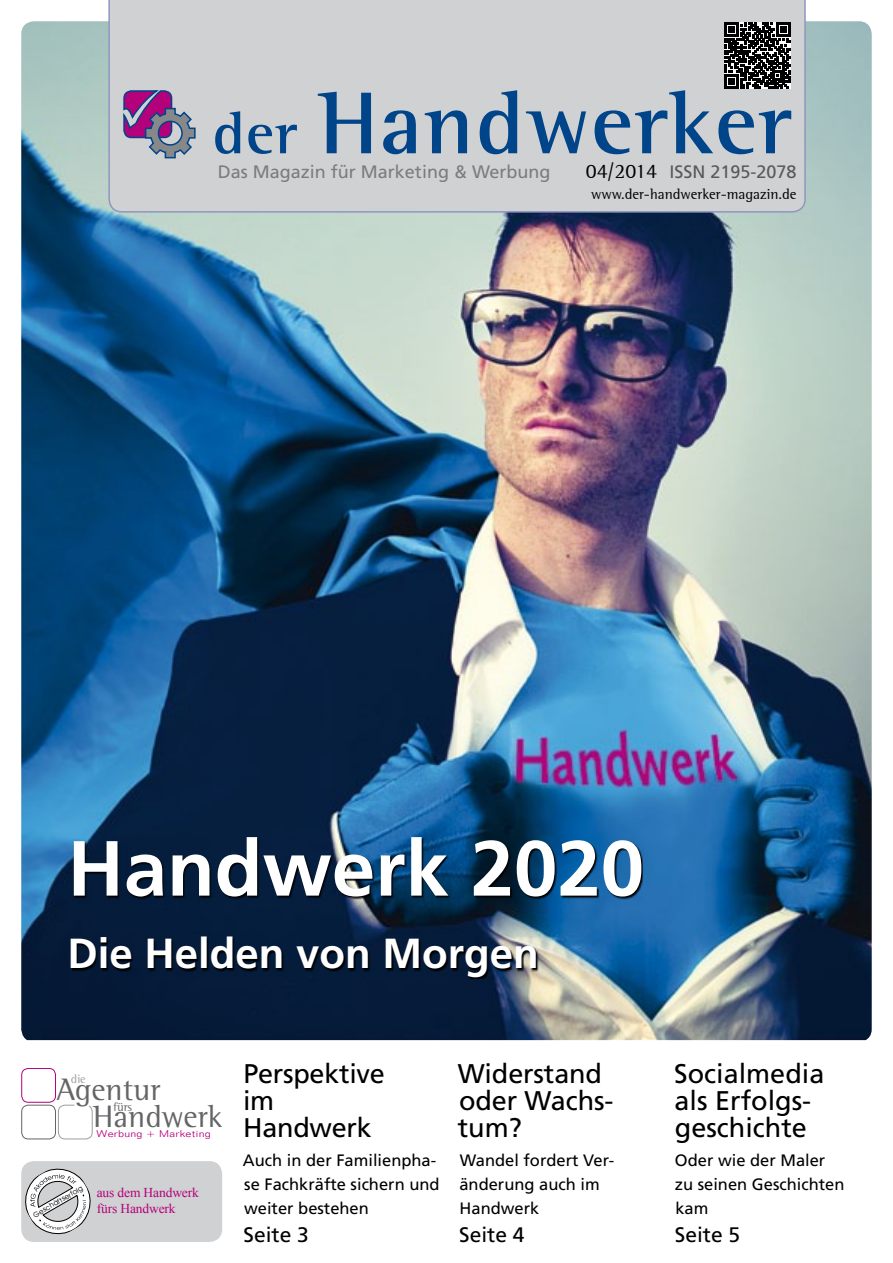
<style>
.page{position:relative;width:893px;height:1263px;background:#fff}
.page>*{position:absolute;margin:0;border:0;box-sizing:border-box;transform-origin:0 0}
.t1{font:700 90px "Rotis Semi Serif";letter-spacing:.02em;color:#00448a}
.t2{font:700 78px "Frutiger LT Com";color:#fff}
.t3{font:700 42px "Frutiger LT Com";color:#fff}
.t4{font:31.8px "Rotis Semi Serif";color:#646567}
.t5{font:27px/27px "Frutiger LT Com";letter-spacing:-.005em;color:#000}
.t6{font:21px "Frutiger LT Com";color:#000}
.t7{font:18px "Frutiger LT Com";color:#7b7c7e}
.t8{font:18px "Frutiger LT Com";color:#595959}
.t9{font:16.5px/24px "Frutiger LT Com";color:#000}
.t10{font:15px "Rotis Semi Serif";color:#000}
.t11{font:13.5px/16.2px "Times New Roman";letter-spacing:-.01em;color:#b5007c}
.t12{font:12.3px "Rotis Semi Serif";color:#646567}
.t13{font:12.3px "Rotis Semi Serif";color:#9c9e9f}
.t14{font:300 9.6px "Folio BT";letter-spacing:.025em;color:#b5007c;scale:1.17 1}
.t15{font:7.35px "Avant Garde IT Cby BT";color:#000}
.s1{font-size:60px}
.s2{font-family:"Rotis Semi Serif";font-size:21px;color:#000}
</style>
<div class="page">
<img style="left:21px;top:21px;width:851px;height:1019px">
<div style="left:21px;top:1161px;width:201px;height:81px;background:#d0d1d2;border-radius:13px"></div>
<div style="left:108px;top:0;width:698px;height:213px;background:#d0d1d2"></div>
<div style="left:21px;top:1068px;width:35px;height:35px;border:1px solid #b5007c;border-radius:7px"></div>
<div style="left:21px;top:1105px;width:35px;height:34px;border:1px solid #646567;border-radius:7px"></div>
<svg style="left:58px;top:1104px;width:35px;height:36px"></svg>
<svg style="left:21px;top:1166px;width:70px;height:71px"></svg>
<svg style="left:725px;top:23px;width:66px;height:66px"></svg>
<svg style="left:123px;top:89px;width:73px;height:70px;background:#9a79a3"></svg>
<svg style="left:72px;top:838px;width:571px;height:140px;background:#0e2b47"></svg>
<h1 class="t1" style="left:213px;top:69px;width:581px"><span class="s1">der</span> Handwerker</h1>
<p class="t7" style="left:218px;top:161px;width:334px">Das Magazin für Marketing &amp; Werbung</p>
<p class="t8" style="left:586px;top:161px;width:212px"><span class="s2">04/2014</span> ISSN 2195-2078</p>
<p class="t10" style="left:591px;top:185px;width:207px">www.der-handwerker-magazin.de</p>
<h2 class="t2" style="left:68px;top:823px;width:578px">Handwerk 2020</h2>
<h3 class="t3" style="left:68px;top:929px;width:473px">Die Helden von Morgen</h3>
<p class="t13" style="left:71px;top:1072px;width:16px">die</p>
<h3 class="t4" style="left:57px;top:1071px;width:105px">Agentur</h3>
<p class="t12" style="left:113px;top:1099px;width:21px">fürs</p>
<h3 class="t4" style="left:93px;top:1097px;width:131px">Handwerk</h3>
<p class="t14" style="left:97px;top:1127px;width:99px">Werbung + Marketing</p>
<p class="t15" style="left:32px;top:1211px;width:57px;rotate:-30deg">Geschäftserfolg</p>
<p class="t11" style="left:97px;top:1184px;width:104px">aus dem Handwerk fürs Handwerk</p>
<h3 class="t5" style="left:243px;top:1061px;width:143px">Perspektive im<br>Handwerk</h3>
<p class="t9" style="left:243px;top:1148px;width:198px">Auch in der Familienpha&shy;se Fachkräfte sichern und weiter bestehen</p>
<p class="t6" style="left:244px;top:1222px;width:67px">Seite 3</p>
<h3 class="t5" style="left:458px;top:1061px;width:157px">Widerstand oder Wachs&shy;tum?</h3>
<p class="t9" style="left:459px;top:1148px;width:156px">Wandel fordert Ver&shy;änderung auch im<br>Handwerk</p>
<p class="t6" style="left:459px;top:1222px;width:67px">Seite 4</p>
<h3 class="t5" style="left:674px;top:1061px;width:152px">Socialmedia als Erfolgs&shy;geschichte</h3>
<p class="t9" style="left:675px;top:1148px;width:171px">Oder wie der Maler zu seinen Geschichten kam</p>
<p class="t6" style="left:675px;top:1222px;width:67px">Seite 5</p>
</div>
